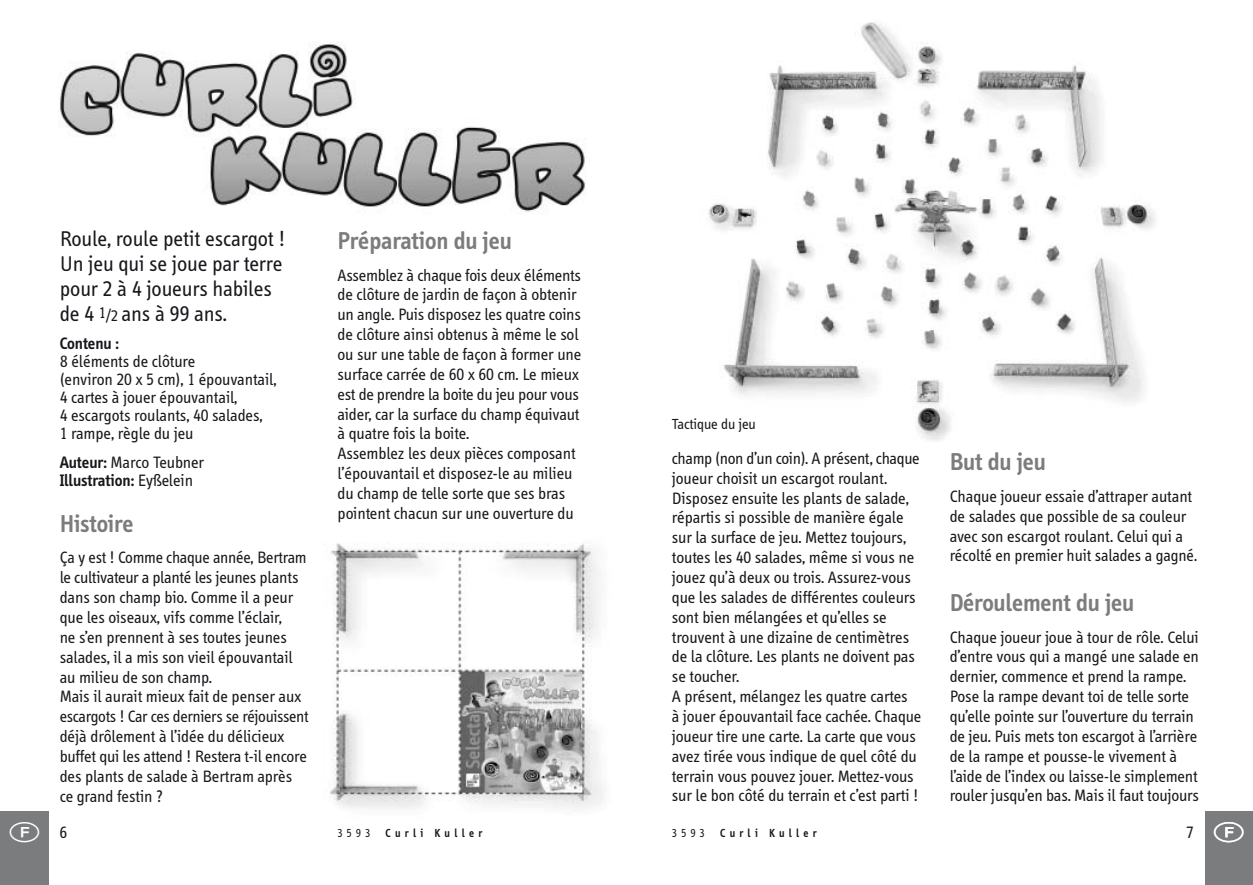
<style>
.page{position:relative;width:1253px;height:885px;background:#fff}
.page>*{position:absolute;margin:0;border:0;box-sizing:border-box;transform-origin:0 0}
.t1{font:600 25px "Info";color:#7b7c7e}
.t2{font:22px/25px "Info";color:#1a171c}
.t3{font:17px/19.8px "Info";color:#1a171c}
.t4{font:600 17px/18px "Info";color:#1a171c}
.t5{font:15px "Info";color:#1a171c}
.t6{font:600 12px "Info";letter-spacing:.385em;color:#1a171c;scale:.95 1}
.t7{font:12px "Info";letter-spacing:.36em;color:#1a171c;scale:.95 1}
.s1{font-size:16px}
.s2{font-size:18px}
.s3{font-weight:400}
</style>
<div class="page">
<img style="left:60px;top:42px;width:526px;height:170px">
<img style="left:708px;top:22px;width:447px;height:419px">
<div style="left:1205px;top:811px;width:48px;height:73px;background:#7b7c7e"></div>
<div style="left:0;top:811px;width:48px;height:73px;background:#7b7c7e"></div>
<img style="left:329px;top:543px;width:274px;height:266px">
<p class="t2" style="left:60px;top:228px;width:227px">Roule, roule petit escargot !<br>Un jeu qui se joue par terre pour 2 à 4 joueurs habiles de 4 <span class="s1">1</span><span class="s2">/</span><span class="s1">2</span> ans à 99 ans.</p>
<p class="t4" style="left:60px;top:336px;width:61px">Contenu :</p>
<p class="t3" style="left:60px;top:354px;width:218px;line-height:18px">8 éléments de clôture<br>(environ 20 x 5 cm), 1 épouvantail,<br>4 cartes à jouer épouvantail,<br>4 escargots roulants, 40 salades,<br>1 rampe, règle du jeu</p>
<p class="t4" style="left:60px;top:454px;width:146px">Auteur: <span class="s3">Marco Teubner<br></span>Illustration: <span class="s3">Eyßelein</span></p>
<h1 class="t1" style="left:60px;top:513px;width:75px">Histoire</h1>
<p class="t3" style="left:60px;top:549px;width:250px">Ça y est ! Comme chaque année, Bertram le cultivateur a planté les jeunes plants dans son champ bio. Comme il a peur que les oiseaux, vifs comme l’éclair,<br>ne s’en prennent à ses toutes jeunes salades, il a mis son vieil épouvantail au milieu de son champ.<br>Mais il aurait mieux fait de penser aux escargots ! Car ces derniers se réjouissent déjà drôlement à l’idée du délicieux buffet qui les attend ! Restera t-il encore des plants de salade à Bertram après ce grand festin ?</p>
<h1 class="t1" style="left:337px;top:231px;width:176px">Préparation du jeu</h1>
<p class="t3" style="left:337px;top:266px;width:245px">Assemblez à chaque fois deux éléments de clôture de jardin de façon à obtenir un angle. Puis disposez les quatre coins de clôture ainsi obtenus à même le sol ou sur une table de façon à former une surface carrée de 60 x 60 cm. Le mieux est de prendre la boite du jeu pour vous aider, car la surface du champ équivaut à quatre fois la boite.<br>Assemblez les deux pièces composant l’épouvantail et disposez-le au milieu du champ de telle sorte que ses bras pointent chacun sur une ouverture du</p>
<p class="t5" style="left:672px;top:418px;width:85px">Tactique du jeu</p>
<p class="t3" style="left:672px;top:449px;width:251px">champ (non d’un coin). A présent, chaque joueur choisit un escargot roulant.<br>Disposez ensuite les plants de salade, répartis si possible de manière égale sur la surface de jeu. Mettez toujours, toutes les 40 salades, même si vous ne jouez qu’à deux ou trois. Assurez-vous que les salades de différentes couleurs sont bien mélangées et qu’elles se trouvent à une dizaine de centimètres de la clôture. Les plants ne doivent pas se toucher.<br>A présent, mélangez les quatre cartes<br>à jouer épouvantail face cachée. Chaque joueur tire une carte. La carte que vous avez tirée vous indique de quel côté du terrain vous pouvez jouer. Mettez-vous sur le bon côté du terrain et c’est parti !</p>
<h1 class="t1" style="left:950px;top:452px;width:98px">But du jeu</h1>
<p class="t3" style="left:950px;top:487px;width:249px">Chaque joueur essaie d’attraper autant de salades que possible de sa couleur avec son escargot roulant. Celui qui a récolté en premier huit salades a gagné.</p>
<h1 class="t1" style="left:950px;top:593px;width:186px">Déroulement du jeu</h1>
<p class="t3" style="left:950px;top:628px;width:251px">Chaque joueur joue à tour de rôle. Celui d’entre vous qui a mangé une salade en dernier, commence et prend la rampe.<br>Pose la rampe devant toi de telle sorte qu’elle pointe sur l’ouverture du terrain de jeu. Puis mets ton escargot à l’arrière de la rampe et pousse-le vivement à l’aide de l’index ou laisse-le simplement rouler jusqu’en bas. Mais il faut toujours</p>
<p class="t3" style="left:60px;top:823px;width:9px">6</p>
<p class="t7" style="left:337px;top:828px;width:36px">3593</p>
<p class="t6" style="left:386px;top:828px;width:103px">Curli Kuller</p>
<p class="t7" style="left:672px;top:828px;width:36px">3593</p>
<p class="t6" style="left:720px;top:828px;width:103px">Curli Kuller</p>
<p class="t3" style="left:1186px;top:823px;width:9px">7</p>
</div>
